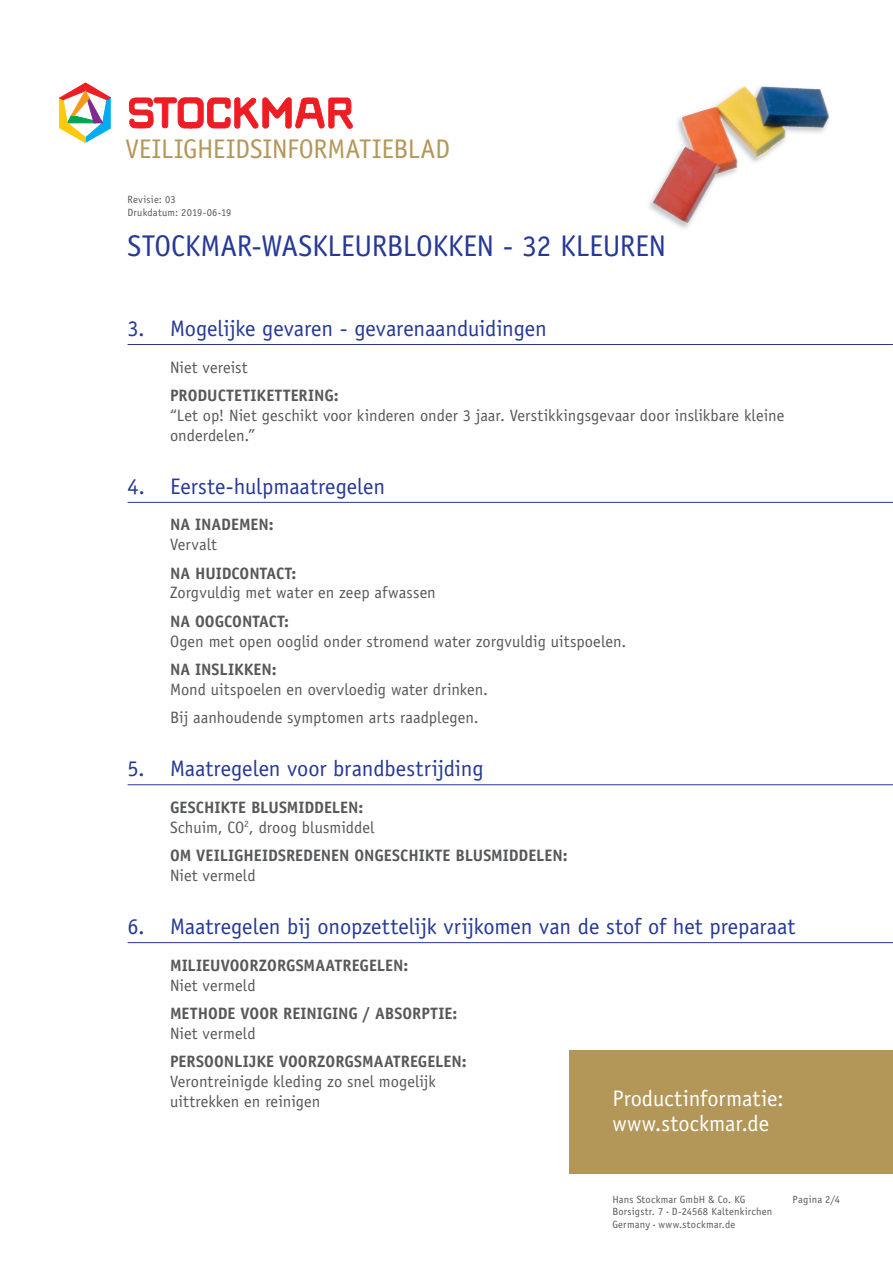
<style>
.page{position:relative;width:893px;height:1263px;background:#fff}
.page>*{position:absolute;margin:0;border:0;box-sizing:border-box;transform-origin:0 0}
.t1{font:30px "Officina Sans LT";letter-spacing:-.01em;color:#263996}
.t2{font:27px "Officina Sans LT";letter-spacing:-.01em;color:#b39758}
.t3{font:22.5px "Officina Sans LT";letter-spacing:-.005em;color:#263996}
.t4{font:22.5px/25.5px "Officina Sans LT";color:#fff}
.t5{font:16.5px/19.8px "Officina Sans LT";color:#57585a}
.t6{font:700 16.5px "Officina Sans LT";color:#57585a}
.t7{font:10.5px/12.6px "Officina Sans LT";letter-spacing:.02em;color:#57585a}
.s1{font-weight:700}
.s2{font-size:4.5px}
</style>
<div class="page">
<img style="left:653px;top:86px;width:177px;height:137px">
<svg style="left:129px;top:97px;width:223px;height:32px"></svg>
<svg style="left:60px;top:83px;width:50px;height:60px"></svg>
<div style="left:570px;top:1050px;width:323px;height:124px;background:#b39758"></div>
<hr style="left:128px;top:344px;width:765px;height:1px;background:#263996">
<hr style="left:128px;top:502px;width:765px;height:1px;background:#263996">
<hr style="left:128px;top:784px;width:765px;height:1px;background:#263996">
<hr style="left:128px;top:942px;width:765px;height:1px;background:#263996">
<h2 class="t2" style="left:125px;top:134px;width:326px">VEILIGHEIDSINFORMATIEBLAD</h2>
<p class="t7" style="left:128px;top:194px;width:105px">Revisie: 03<br>Drukdatum: 2019-06-19</p>
<h1 class="t1" style="left:128px;top:229px;width:540px">STOCKMAR-WASKLEURBLOKKEN - 32 KLEUREN</h1>
<h3 class="t3" style="left:128px;top:315px;width:421px">3. Mogelijke gevaren - gevarenaanduidingen</h3>
<p class="t5" style="left:170px;top:357px;width:79px">Niet vereist</p>
<p class="t6" style="left:170px;top:385px;width:170px">PRODUCTETIKETTERING:</p>
<p class="t5" style="left:170px;top:405px;width:616px">“Let op! Niet geschikt voor kinderen onder 3 jaar. Verstikkingsgevaar door inslikbare kleine onderdelen.”</p>
<h3 class="t3" style="left:128px;top:473px;width:259px">4. Eerste-hulpmaatregelen</h3>
<p class="t6" style="left:170px;top:515px;width:105px">NA INADEMEN:</p>
<p class="t5" style="left:170px;top:535px;width:48px">Vervalt</p>
<p class="t6" style="left:170px;top:563px;width:128px">NA HUIDCONTACT:</p>
<p class="t5" style="left:170px;top:583px;width:267px">Zorgvuldig met water en zeep afwassen</p>
<p class="t6" style="left:170px;top:611px;width:120px">NA OOGCONTACT:</p>
<p class="t5" style="left:170px;top:631px;width:458px">Ogen met open ooglid onder stromend water zorgvuldig uitspoelen.</p>
<p class="t6" style="left:170px;top:659px;width:108px">NA INSLIKKEN:</p>
<p class="t5" style="left:170px;top:675px;width:320px;line-height:28.3px">Mond uitspoelen en overvloedig water drinken.<br>Bij aanhoudende symptomen arts raadplegen.</p>
<h3 class="t3" style="left:128px;top:755px;width:357px">5. Maatregelen voor brandbestrijding</h3>
<p class="t5" style="left:170px;top:797px;width:206px"><span class="s1">GESCHIKTE BLUSMIDDELEN:<br></span>Schuim, CO<sup>2</sup>, droog blusmiddel</p>
<p class="t6" style="left:170px;top:845px;width:399px">OM VEILIGHEIDSREDENEN ONGESCHIKTE BLUSMIDDELEN:</p>
<p class="t5" style="left:170px;top:865px;width:87px">Niet vermeld</p>
<h3 class="t3" style="left:128px;top:913px;width:669px">6. Maatregelen bij onopzettelijk vrijkomen van de stof of het preparaat</h3>
<p class="t6" style="left:170px;top:955px;width:240px">MILIEUVOORZORGSMAATREGELEN:</p>
<p class="t5" style="left:170px;top:975px;width:87px">Niet vermeld</p>
<p class="t6" style="left:170px;top:1003px;width:289px">METHODE VOOR REINIGING / ABSORPTIE:</p>
<p class="t5" style="left:170px;top:1023px;width:87px">Niet vermeld</p>
<p class="t6" style="left:170px;top:1051px;width:298px">PERSOONLIJKE VOORZORGSMAATREGELEN:</p>
<p class="t5" style="left:170px;top:1071px;width:267px">Verontreinigde kleding zo snel mogelijk uittrekken en reinigen</p>
<h3 class="t4" style="left:612px;top:1085px;width:173px">Productinformatie: www.stockmar.de</h3>
<p class="t7" style="left:612px;top:1193px;width:161px">Hans Stockmar GmbH &amp; Co. KG<br>Borsigstr. 7 <span class="s2">•</span> D-24568 Kaltenkirchen<br>Germany <span class="s2">•</span> www.stockmar.de</p>
<p class="t7" style="left:793px;top:1193px;width:49px">Pagina 2/4</p>
</div>
